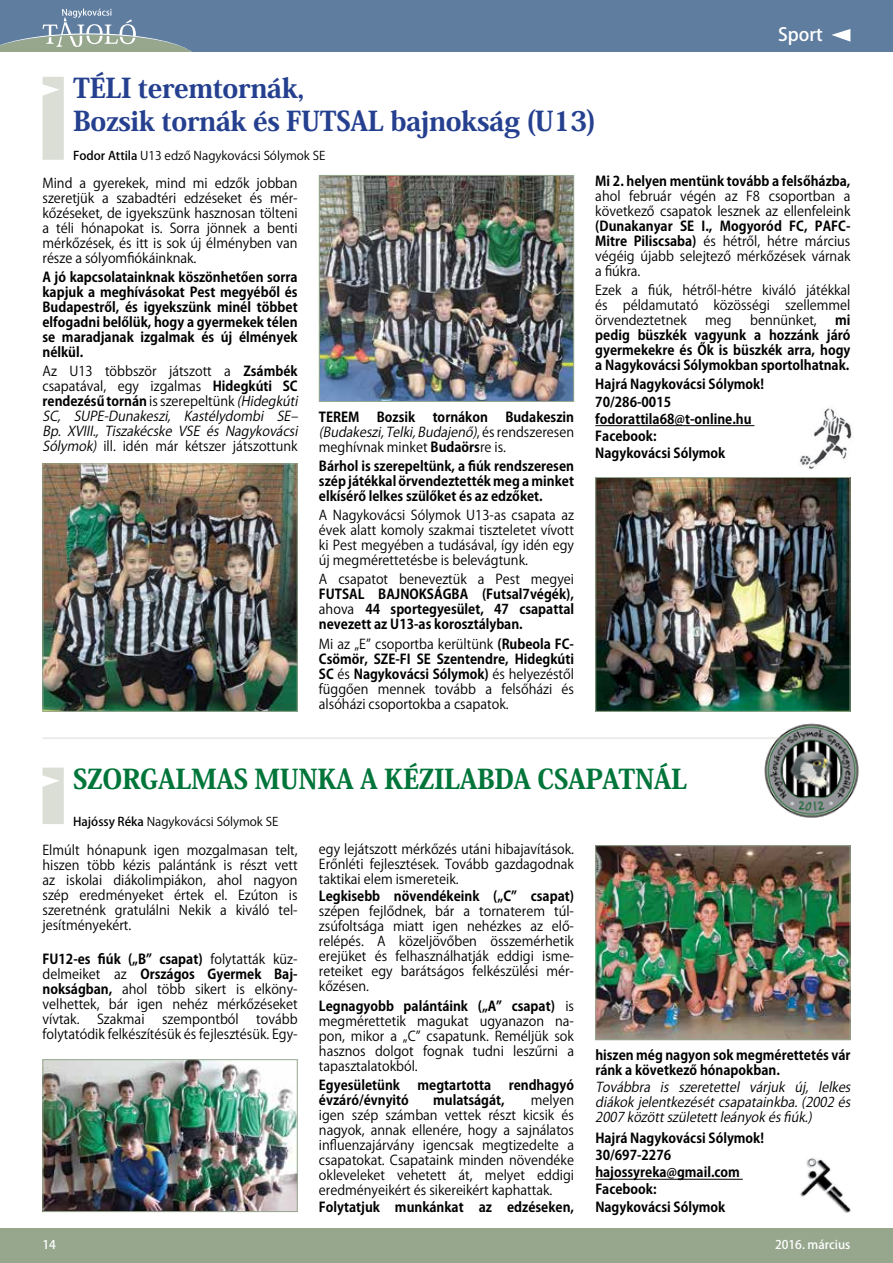
<style>
.page{position:relative;width:893px;height:1263px;background:#fff}
.page>*{position:absolute;margin:0;border:0;box-sizing:border-box;transform-origin:0 0}
.t1{font:800 27px/32.7px "Koz Min Pr 6 N";letter-spacing:-.015em;color:#25408f}
.t2{font:800 27px "Koz Min Pr 6 N";letter-spacing:-.015em;color:#007539}
.t3{font:500 18px "Koz Go Pr 6 N";color:#fff}
.t4{font:13.5px/15px "Koz Go Pr 6 N";color:#000;text-align:justify;scale:.96 1}
.t5{font:700 13.5px/15px "Koz Go Pr 6 N";color:#000;text-align:justify;scale:.96 1}
.t6{font:italic 13.5px/15px "Koz Go Pr 6 N";color:#000;scale:.96 1}
.t7{font:12px "Koz Go Pr 6 N";color:#000}
.t8{font:500 12px "Koz Go Pr 6 N";color:#fff}
.s1{font-weight:500}
.s2{font-style:normal}
.s3{font-weight:700;font-style:normal}
.s4{font-weight:700}
.s5{font-style:italic}
.s6{font-weight:400}
</style>
<div class="page">
<div style="left:0;top:1229px;width:893px;height:34px;background:#96a78e"></div>
<div style="left:0;top:0;width:893px;height:51px;background:#5f7d9f"></div>
<svg style="left:831px;top:29px;width:19px;height:13px"></svg>
<svg style="left:0;top:9px;width:191px;height:42px"></svg>
<hr style="left:595px;top:425px;width:159px;height:1px;background:#000">
<div style="left:43px;top:77px;width:21px;height:83px;background:#dbded5"></div>
<img style="left:800px;top:408px;width:52px;height:60px">
<img style="left:45px;top:465px;width:251px;height:245px">
<div style="left:43px;top:463px;width:255px;height:249px;border:1px solid #96a78e"></div>
<hr style="left:595px;top:1179px;width:148px;height:1px;background:#000">
<svg style="left:43px;top:768px;width:21px;height:56px"></svg>
<img style="left:321px;top:177px;width:251px;height:223px">
<div style="left:319px;top:175px;width:255px;height:227px;border:1px solid #96a78e"></div>
<img style="left:760px;top:723px;width:99px;height:95px">
<hr style="left:43px;top:738px;width:790px;height:1px;background:#96a78e">
<img style="left:597px;top:847px;width:251px;height:191px">
<div style="left:595px;top:845px;width:255px;height:195px;border:1px solid #96a78e"></div>
<img style="left:45px;top:1061px;width:251px;height:149px">
<div style="left:43px;top:1059px;width:255px;height:153px;border:1px solid #96a78e"></div>
<img style="left:597px;top:479px;width:251px;height:231px">
<div style="left:595px;top:477px;width:255px;height:235px;border:1px solid #96a78e"></div>
<img style="left:800px;top:1158px;width:51px;height:54px">
<h1 class="t1" style="left:73px;top:72px;width:524px">TÉLI teremtornák,<br>Bozsik tornák és FUTSAL bajnokság (U13)</h1>
<p class="t7" style="left:73px;top:149px;width:254px"><span class="s1">Fodor Attila</span> U13 edző Nagykovácsi Sólymok SE</p>
<h2 class="t3" style="left:778px;top:25px;width:46px">Sport</h2>
<p class="t4" style="left:43px;top:176px;width:267px">Mind a gyerekek, mind mi edzők jobban szeretjük a szabadtéri edzéseket és mér&shy;kőzéseket, de igyekszünk hasznosan tölteni a téli hónapokat is. Sorra jönnek a benti mérkőzések, és itt is sok új élményben van része a sólyomfiókáinknak.</p>
<p class="t5" style="left:43px;top:270px;width:267px">A jó kapcsolatainknak köszönhetően sorra kapjuk a meghívásokat Pest megyéből és Budapestről, és igyekszünk minél többet elfogadni belőlük, hogy a gyermekek télen se maradjanak izgalmak és új élmények nélkül.</p>
<p class="t6" style="left:43px;top:364px;width:272px"><span class="s2">Az U13 többször játszott a</span> <span class="s3">Zsámbék </span><span class="s2">csapatával, egy izgalmas</span> <span class="s3">Hidegkúti SC rendezésű tornán</span> <span class="s2">is szerepeltünk</span> (Hidegkúti SC, SUPE-Dunakeszi, Kastélydombi SE– Bp. XVIII., Tiszakécske VSE és Nagykovácsi Sólymok) <span class="s2">ill. idén már kétszer játszottunk</span></p>
<p class="t5" style="left:319px;top:409px;width:44px">TEREM</p>
<p class="t5" style="left:377px;top:409px;width:42px">Bozsik</p>
<p class="t5" style="left:433px;top:409px;width:59px">tornákon</p>
<p class="t4" style="left:319px;top:409px;width:267px;text-indent:186px"><span class="s4">Budakeszin </span><span class="s5">(Budakeszi,Telki,Budajenő)</span>, é s r e n d s z e r e s e n meghívnak minket <span class="s4">Budaörs</span>re is.</p>
<p class="t5" style="left:319px;top:459px;width:267px">Bárhol is szerepeltünk, a fiúk rendszeresen szép játékkal örvendeztették meg a minket elkísérő lelkes szülőket és az edzőket.</p>
<p class="t4" style="left:319px;top:508px;width:267px">A Nagykovácsi Sólymok U13-as csapata az évek alatt komoly szakmai tiszteletet vívott ki Pest megyében a tudásával, így idén egy új megmérettetésbe is belevágtunk.</p>
<p class="t4" style="left:319px;top:572px;width:267px">A csapatot beneveztük a Pest megyei</p>
<p class="t5" style="left:319px;top:587px;width:267px">FUTSAL BAJNOKSÁGBA (Futsal7végék), <span class="s6">ahova</span> 44 sportegyesület, 47 csapattal nevezett az U13-as korosztályban.</p>
<p class="t4" style="left:319px;top:636px;width:267px">Mi az „E” csoportba kerültünk <span class="s4">(Rubeola FC-Csömör, SZE-FI SE Szentendre, Hidegkúti SC</span> és <span class="s4">Nagykovácsi Sólymok)</span> és helyezéstől függően mennek tovább a felsőházi és alsóházi csoportokba a csapatok.</p>
<p class="t5" style="left:595px;top:174px;width:267px">Mi 2. helyen mentünk tovább a felsőházba,</p>
<p class="t4" style="left:595px;top:189px;width:267px">ahol február végén az F8 csoportban a következő csapatok lesznek az ellenfeleink</p>
<p class="t4" style="left:595px;top:219px;width:267px"><span class="s4">(Dunakanyar SE I., Mogyoród FC, PAFC-Mitre Piliscsaba)</span> és hétről, hétre március végéig újabb selejtező mérkőzések várnak a fiúkra.</p>
<p class="t4" style="left:595px;top:283px;width:267px">Ezek a fiúk, hétről-hétre kiváló játékkal és példamutató közösségi szellemmel örvendeztetnek</p>
<p class="t4" style="left:705px;top:313px;width:29px">meg</p>
<p class="t4" style="left:750px;top:313px;width:71px">bennünket,</p>
<p class="t5" style="left:595px;top:313px;width:267px;text-indent:240px">mi pedig büszkék vagyunk a hozzánk járó gyermekekre és Ők is büszkék arra, hogy a Nagykovácsi Sólymokban sportolhatnak.</p>
<p class="t5" style="left:595px;top:376px;width:177px;line-height:17.1px;text-align:left">Hajrá Nagykovácsi Sólymok!<br>70/286-0015 fodorattila68@t-online.hu<br>Facebook:<br>Nagykovácsi Sólymok</p>
<h1 class="t2" style="left:73px;top:764px;width:616px">SZORGALMAS MUNKA A KÉZILABDA CSAPATNÁL</h1>
<p class="t7" style="left:73px;top:815px;width:207px"><span class="s1">Hajóssy Réka</span> Nagykovácsi Sólymok SE</p>
<p class="t4" style="left:43px;top:843px;width:267px">Elmúlt hónapunk igen mozgalmasan telt, hiszen több kézis palántánk is részt vett az iskolai diákolimpiákon, ahol nagyon szép eredményeket értek el. Ezúton is szeretnénk gratulálni Nekik a kiváló tel&shy;jesítményekért.</p>
<p class="t4" style="left:43px;top:952px;width:267px"><span class="s4">FU12-es fiúk („B” csapat)</span> folytatták küz&shy;delmeiket az <span class="s4">Országos Gyermek Baj&shy;nokságban,</span> ahol több sikert is elköny&shy;velhettek, bár igen nehéz mérkőzéseket vívtak.</p>
<p class="t4" style="left:43px;top:1012px;width:267px;text-align:right">tovább<br>folytatódik felkészítésük és fejlesztésük. Egy-</p>
<p class="t4" style="left:97px;top:1012px;width:51px">Szakmai</p>
<p class="t4" style="left:162px;top:1012px;width:81px">szempontból</p>
<p class="t4" style="left:319px;top:842px;width:267px">egy lejátszott mérkőzés utáni hibajavítások.<br>Erőnléti fejlesztések. Tovább gazdagodnak taktikai elem ismereteik.</p>
<p class="t5" style="left:319px;top:889px;width:267px">Legkisebb növendékeink („C” csapat)</p>
<p class="t4" style="left:319px;top:904px;width:267px">szépen fejlődnek, bár a tornaterem túl&shy;zsúfoltsága miatt igen nehézkes az elő&shy;relépés. A közeljövőben összemérhetik erejüket és felhasználhatják eddigi isme&shy;reteiket egy barátságos felkészülési mér&shy;kőzésen.</p>
<p class="t4" style="left:319px;top:998px;width:267px"><span class="s4">Legnagyobb palántáink („A” csapat)</span> is megmérettetik magukat ugyanazon na&shy;pon, mikor a „C” csapatunk. Reméljük sok hasznos dolgot fognak tudni leszűrni a tapasztalatokból.</p>
<p class="t5" style="left:319px;top:1077px;width:86px">Egyesületünk</p>
<p class="t5" style="left:418px;top:1077px;width:78px">megtartotta</p>
<p class="t5" style="left:509px;top:1077px;width:70px">rendhagyó</p>
<p class="t5" style="left:319px;top:1092px;width:95px">évzáró/évnyitó</p>
<p class="t5" style="left:433px;top:1092px;width:76px">mulatságát,</p>
<p class="t4" style="left:319px;top:1092px;width:267px;text-indent:212px">melyen igen szép számban vettek részt kicsik és nagyok, annak ellenére, hogy a sajnálatos influenzajárvány igencsak megtizedelte a csapatokat. Csapataink minden növendéke okleveleket vehetett át, melyet eddigi eredményeikért és sikereikért kaphattak.</p>
<p class="t5" style="left:319px;top:1200px;width:267px">Folytatjuk munkánkat az edzéseken,</p>
<p class="t5" style="left:595px;top:1047px;width:267px">hiszen még nagyon sok megmérettetés vár ránk a következő hónapokban.</p>
<p class="t6" style="left:595px;top:1079px;width:272px;text-align:justify">Továbbra is szeretettel várj uk új, lelkes diákokjelentkezésétcsapatainkba.(2002és 2007közöttszületettleányokésfiúk.)</p>
<p class="t5" style="left:595px;top:1130px;width:177px;line-height:17.1px;text-align:left">Hajrá Nagykovácsi Sólymok!<br>30/697-2276 hajossyreka@gmail.com<br>Facebook:<br>Nagykovácsi Sólymok</p>
<p class="t8" style="left:43px;top:1238px;width:15px">14</p>
<p class="t8" style="left:775px;top:1238px;width:77px">2016. március</p>
</div>
